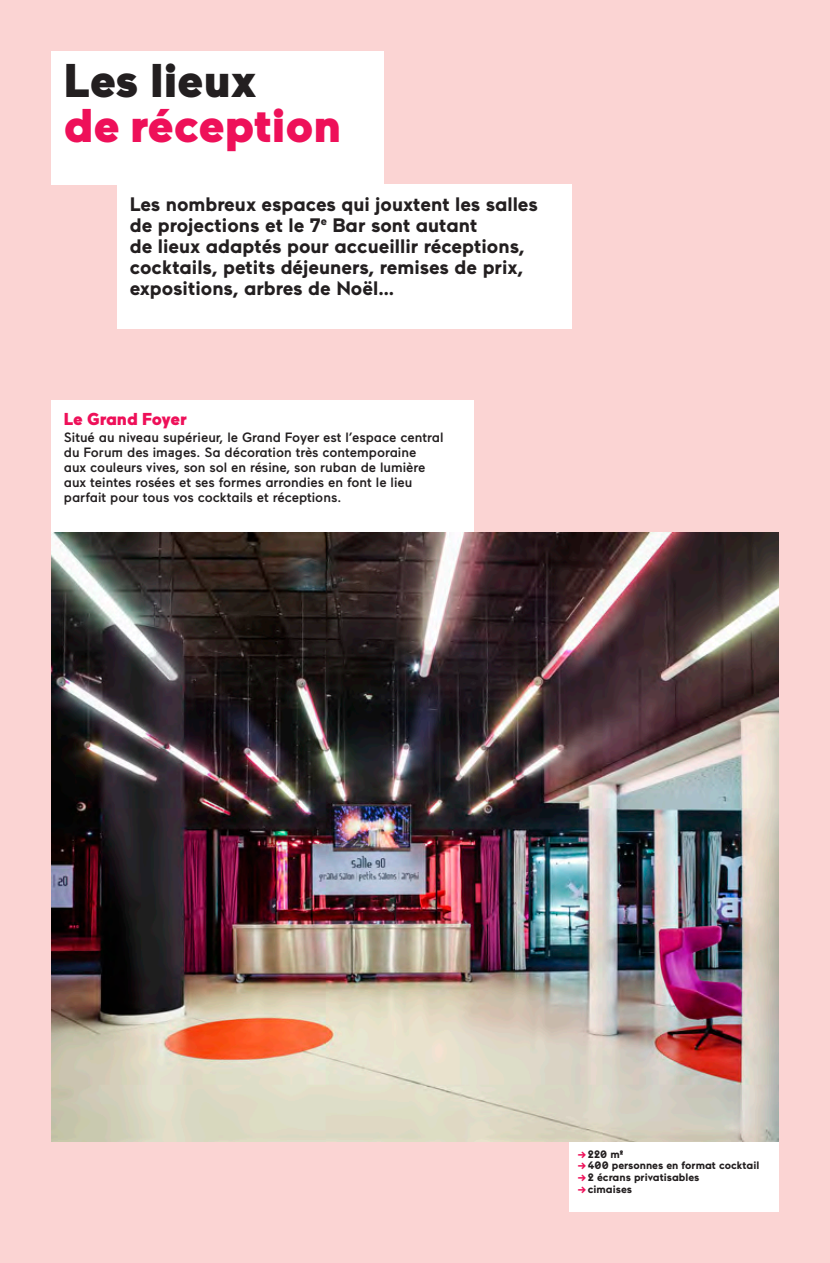
<style>
.page{position:relative;width:830px;height:1263px;background:#fff}
.page>*{position:absolute;margin:0;border:0;box-sizing:border-box;transform-origin:0 0}
.t1{font:900 47.25px "Maax";color:#ee1059}
.t2{font:900 47.25px "Maax";color:#231f20}
.t3{font:700 19.5px/21px "Maax";color:#231f20}
.t4{font:900 17.25px "Maax";letter-spacing:-.015em;color:#ee1059}
.t5{font:500 13.5px/15px "Maax";color:#231f20}
.t6{font:700 10.8px "Maax";color:#231f20}
.s1{color:#ee1059}
</style>
<div class="page">
<div style="left:0;top:0;width:829px;height:1263px;background:#fbd4d3"></div>
<div style="left:51px;top:51px;width:332px;height:133px;background:#fff"></div>
<div style="left:117px;top:184px;width:454px;height:145px;background:#fff"></div>
<div style="left:51px;top:400px;width:422px;height:132px;background:#fff"></div>
<div style="left:569px;top:1142px;width:209px;height:70px;background:#fff"></div>
<img style="left:51px;top:532px;width:727px;height:610px">
<h1 class="t2" style="left:64px;top:49px;width:194px">Les lieux</h1>
<h1 class="t1" style="left:64px;top:94px;width:279px">de réception</h1>
<h2 class="t3" style="left:130px;top:193px;width:409px">Les nombreux espaces qui jouxtent les salles de projections et le 7<sup>e</sup> Bar sont autant<br>de lieux adaptés pour accueillir réceptions, cocktails, petits déjeuners, remises de prix, expositions, arbres de Noël…</h2>
<p class="t4" style="left:64px;top:408px;width:124px">Le Grand Foyer</p>
<p class="t5" style="left:64px;top:429px;width:381px">Situé au niveau supérieur, le Grand Foyer est l’espace central du Forum des images. Sa décoration très contemporaine<br>aux couleurs vives, son sol en résine, son ruban de lumière aux teintes rosées et ses formes arrondies en font le lieu parfait pour tous vos cocktails et réceptions.</p>
<p class="t6" style="left:577px;top:1147px;width:47px"><span class="s1">→</span> 220 m²</p>
<p class="t6" style="left:577px;top:1158px;width:183px"><span class="s1">→</span> 400 personnes en format cocktail</p>
<p class="t6" style="left:577px;top:1170px;width:123px"><span class="s1">→</span> 2 écrans privatisables</p>
<p class="t6" style="left:577px;top:1182px;width:56px"><span class="s1">→</span> cimaises</p>
</div>
